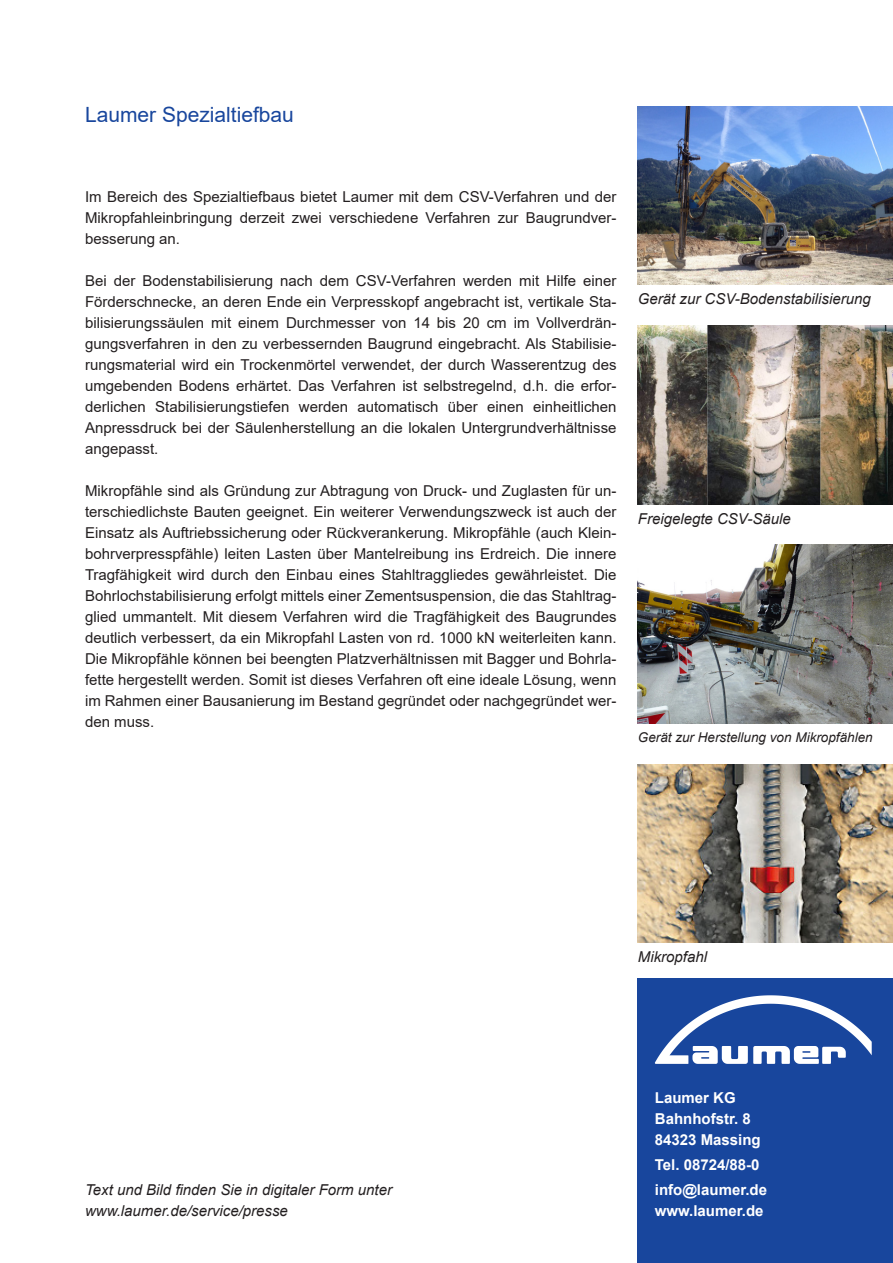
<style>
.page{position:relative;width:893px;height:1263px;background:#fff}
.page>*{position:absolute;margin:0;border:0;box-sizing:border-box;transform-origin:0 0}
.t1{font:21px "Arial";color:#18469d}
.t2{font:15px/21px "Arial";color:#231f20;text-align:justify}
.t3{font:italic 15px/21px "Arial";color:#231f20}
.t4{font:700 15px/21px "Arial";color:#fff}
.t5{font:italic 13.5px "Arial";color:#231f20}
</style>
<div class="page">
<div style="left:638px;top:978px;width:255px;height:285px;background:#18469d"></div>
<img style="left:638px;top:106px;width:255px;height:179px">
<img style="left:638px;top:326px;width:255px;height:178px">
<img style="left:638px;top:764px;width:255px;height:179px">
<img style="left:638px;top:545px;width:255px;height:178px">
<svg style="left:655px;top:995px;width:217px;height:69px"></svg>
<h1 class="t1" style="left:85px;top:100px;width:210px">Laumer Spezialtiefbau</h1>
<p class="t2" style="left:85px;top:186px;width:533px">Im Bereich des Spezialtiefbaus bietet Laumer mit dem CSV-Verfahren und der Mikropfahleinbringung derzeit zwei verschiedene Verfahren zur Baugrundver&shy;besserung an.</p>
<p class="t2" style="left:85px;top:270px;width:533px">Bei der Bodenstabilisierung nach dem CSV-Verfahren werden mit Hilfe einer Förderschnecke, an deren Ende ein Verpresskopf angebracht ist, vertikale Sta&shy;bilisierungssäulen mit einem Durchmesser von 14 bis 20 cm im Vollverdrän&shy;gungsverfahren in den zu verbessernden Baugrund eingebracht. Als Stabilisie&shy;rungsmaterial wird ein Trockenmörtel verwendet, der durch Wasserentzug des umgebenden Bodens erhärtet. Das Verfahren ist selbstregelnd, d.h. die erfor&shy;derlichen Stabilisierungstiefen werden automatisch über einen einheitlichen Anpressdruck bei der Säulenherstellung an die lokalen Untergrundverhältnisse angepasst.</p>
<p class="t2" style="left:85px;top:480px;width:533px">Mikropfähle sind als Gründung zur Abtragung von Druck- und Zuglasten für un&shy;terschiedlichste Bauten geeignet. Ein weiterer Verwendungszweck ist auch der Einsatz als Auftriebssicherung oder Rückverankerung. Mikropfähle (auch Klein&shy;bohrverpresspfähle) leiten Lasten über Mantelreibung ins Erdreich. Die innere Tragfähigkeit wird durch den Einbau eines Stahltraggliedes gewährleistet. Die Bohrlochstabilisierung erfolgt mittels einer Zementsuspension, die das Stahltrag&shy;glied ummantelt. Mit diesem Verfahren wird die Tragfähigkeit des Baugrundes deutlich verbessert, da ein Mikropfahl Lasten von rd. 1000 kN weiterleiten kann.<br>Die Mikropfähle können bei beengten Platzverhältnissen mit Bagger und Bohrla&shy;fette hergestellt werden. Somit ist dieses Verfahren oft eine ideale Lösung, wenn im Rahmen einer Bausanierung im Bestand gegründet oder nachgegründet wer&shy;den muss.</p>
<p class="t3" style="left:638px;top:289px;width:234px">Gerät zur CSV-Bodenstabilisierung</p>
<p class="t3" style="left:638px;top:508px;width:154px">Freigelegte CSV-Säule</p>
<p class="t5" style="left:638px;top:728px;width:236px">Gerät zur Herstellung von Mikropfählen</p>
<p class="t3" style="left:85px;top:1179px;width:309px">Text und Bild finden Sie in digitaler Form unter www.laumer.de/service/presse</p>
<p class="t3" style="left:638px;top:947px;width:71px">Mikropfahl</p>
<p class="t4" style="left:655px;top:1087px;width:107px">Laumer KG<br>Bahnhofstr. 8<br>84323 Massing</p>
<p class="t4" style="left:655px;top:1152px;width:114px;line-height:25.2px">Tel. 08724/88-0 info@laumer.de</p>
<p class="t4" style="left:655px;top:1200px;width:110px">www.laumer.de</p>
</div>
